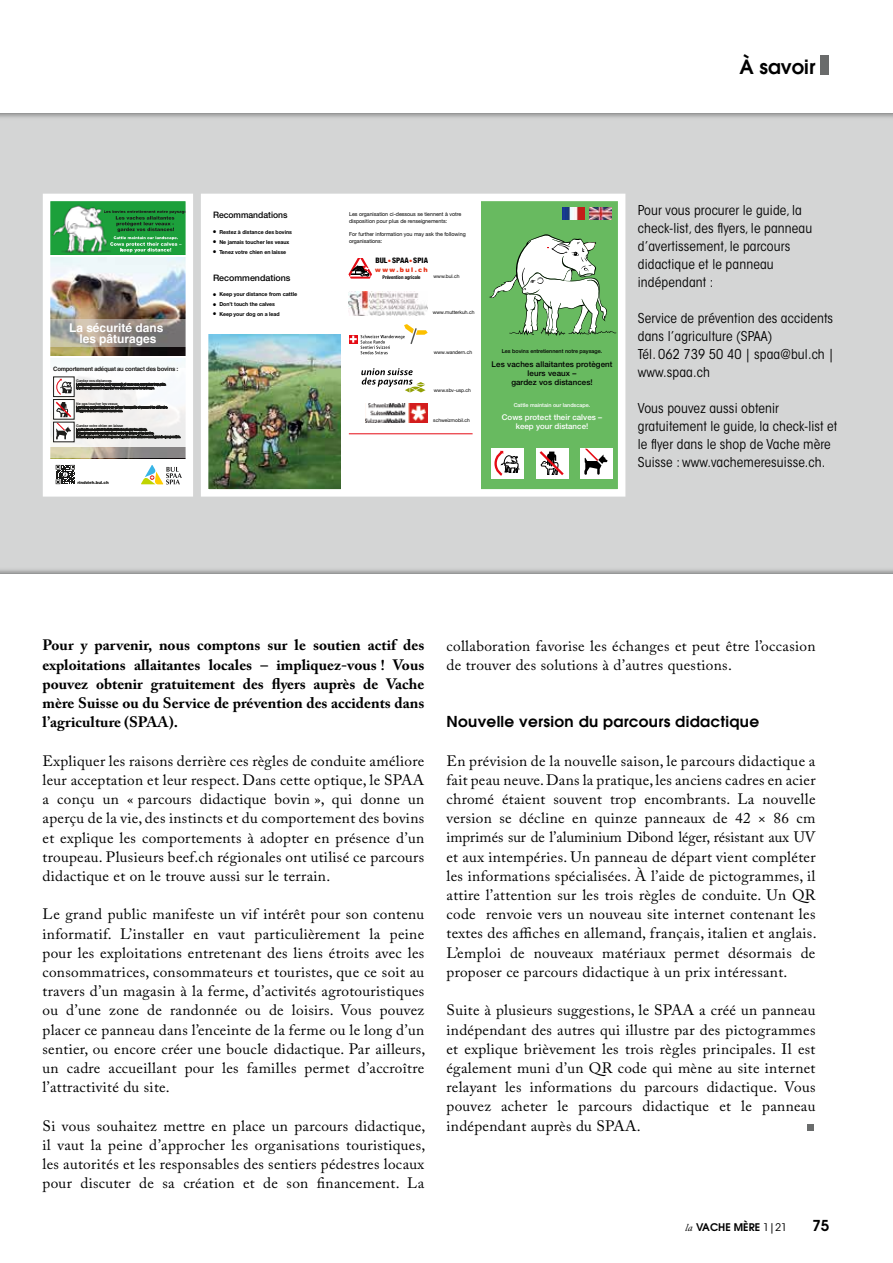
<style>
.page{position:relative;width:893px;height:1263px;background:#fff}
.page>*{position:absolute;margin:0;border:0;box-sizing:border-box;transform-origin:0 0}
.t1{font:600 19.5px "ITC Avant Garde Std";color:#000}
.t2{font:15px/19.2px "Adobe Caslon Pro";letter-spacing:.02em;color:#000;text-align:justify}
.t3{font:700 15px/19.2px "Adobe Caslon Pro";color:#000;text-align:justify}
.t4{font:600 15px "ITC Avant Garde Std";letter-spacing:.02em;color:#000}
.t5{font:condensed 13.5px/18px "ITC Avant Garde Std";letter-spacing:.01em;color:#000}
.t6{font:700 12px/11.2px "Helvetica";color:#fff;text-align:center}
.t7{font:600 10.5px "ITC Avant Garde Std";color:#000}
.t8{font:500 8.85px "Helvetica Neue";color:#000;scale:.96 1}
.t9{font:500 8.85px "Helvetica Neue";color:#000}
.t10{font:500 7.95px/8.9px "Helvetica Neue";letter-spacing:.01em;color:#000;text-align:center}
.t11{font:500 7.95px/8.9px "Helvetica Neue";letter-spacing:.005em;color:#fff;text-align:center}
.t12{font:800 condensed 7.5px "Helvetica Neue";color:#000}
.t13{font:900 6.45px "Helvetica Rounded";color:#e73217}
.t14{font:700 6px "Helvetica";letter-spacing:-.04em;color:#1d1d1b}
.t15{font:700 5.4px "Helvetica Neue";color:#000;scale:.96 1}
.t16{font:5.4px/6.9px "Helvetica Neue";color:#000}
.t17{font:500 5.4px "Helvetica Neue";color:#000}
.t18{font:500 5.4px "Helvetica Neue";color:#fff}
.t19{font:4.95px "Helvetica Neue";color:#000}
.t20{font:700 condensed 4.95px "Helvetica Neue";color:#000}
.t21{font:900 4.2px "Helvetica Neue";letter-spacing:-.02em;color:#1e1e1c}
.t22{font:700 3.6px "Helvetica";letter-spacing:-.02em;color:#1d1d1b}
.s1{color:#e73217}
.s2{font-family:"Adobe Caslon Pro";font-weight:400;font-style:italic}
.s3{font-weight:400}
</style>
<div class="page">
<div style="left:0;top:111px;width:893px;height:464px;background:#d4d5d5"></div>
<div style="left:821px;top:55px;width:8px;height:19px;background:#6a6c6c"></div>
<div style="left:205px;top:197px;width:417px;height:296px;background:#fff"></div>
<div style="left:481px;top:198px;width:141px;height:295px;background:#68ba60"></div>
<svg style="left:489px;top:234px;width:127px;height:101px"></svg>
<svg style="left:350px;top:324px;width:77px;height:30px"></svg>
<img style="left:349px;top:292px;width:78px;height:24px">
<svg style="left:348px;top:258px;width:24px;height:21px"></svg>
<svg style="left:361px;top:368px;width:65px;height:24px"></svg>
<svg style="left:365px;top:403px;width:63px;height:20px"></svg>
<img style="left:366px;top:404px;width:62px;height:18px">
<hr style="left:349px;top:433px;width:124px;height:1px;background:#e50b14">
<div style="left:491px;top:448px;width:32px;height:30px;background:#fff"></div>
<svg style="left:494px;top:450px;width:26px;height:26px"></svg>
<div style="left:536px;top:448px;width:32px;height:30px;background:#fff"></div>
<svg style="left:540px;top:451px;width:24px;height:24px"></svg>
<div style="left:580px;top:448px;width:33px;height:30px;background:#fff"></div>
<svg style="left:584px;top:449px;width:24px;height:26px"></svg>
<img style="left:210px;top:335px;width:131px;height:153px">
<img style="left:589px;top:207px;width:23px;height:12px">
<img style="left:562px;top:207px;width:23px;height:12px">
<div style="left:201px;top:194px;width:424px;height:303px;border:8px solid #fff"></div>
<div style="left:47px;top:197px;width:142px;height:296px;background:#fff"></div>
<img style="left:52px;top:203px;width:132px;height:153px">
<img style="left:104px;top:210px;width:80px;height:4px">
<img style="left:120px;top:248px;width:51px;height:4px">
<svg style="left:52px;top:320px;width:132px;height:27px;background:#98928a"></svg>
<svg style="left:52px;top:358px;width:132px;height:100px;fill:#f5f7f4"></svg>
<hr style="left:47px;top:256px;width:142px;height:1px;background:#fff">
<svg style="left:141px;top:465px;width:41px;height:19px"></svg>
<svg style="left:56px;top:379px;width:110px;height:16px"></svg>
<div style="left:54px;top:399px;width:20px;height:20px;background:#fff"></div>
<svg style="left:56px;top:402px;width:112px;height:15px"></svg>
<svg style="left:56px;top:423px;width:125px;height:17px"></svg>
<svg style="left:56px;top:465px;width:19px;height:19px"></svg>
<div style="left:43px;top:194px;width:150px;height:303px;border:8px solid #fff"></div>
<svg style="left:808px;top:1124px;width:6px;height:6px"></svg>
<h1 class="t1" style="left:740px;top:55px;width:77px">À savoir</h1>
<p class="t6" style="left:69px;top:322px;width:96px">La sécurité dans les pâturages</p>
<p class="t14" style="left:53px;top:365px;width:127px">Comportement adéquat au contact des bovins :</p>
<p class="t22" style="left:76px;top:378px;width:37px">Gardez vos distances</p>
<p class="t22" style="left:76px;top:401px;width:43px">Ne pas toucher les veaux</p>
<p class="t22" style="left:76px;top:423px;width:48px">Gardez votre chien en laisse</p>
<p class="t21" style="left:77px;top:480px;width:33px">rindvieh.bul.ch</p>
<p class="t8" style="left:213px;top:210px;width:79px">Recommandations</p>
<p class="t15" style="left:213px;top:229px;width:84px">● Restez à distance des bovins</p>
<p class="t15" style="left:213px;top:239px;width:81px">● Ne jamais toucher les veaux</p>
<p class="t15" style="left:213px;top:248px;width:78px">● Tenez votre chien en laisse</p>
<p class="t9" style="left:213px;top:272px;width:79px">Recommendations</p>
<p class="t15" style="left:213px;top:291px;width:89px">● Keep your distance from cattle</p>
<p class="t15" style="left:213px;top:301px;width:66px">● Don’t touch the calves</p>
<p class="t15" style="left:213px;top:311px;width:71px">● Keep your dog on a lead</p>
<p class="t16" style="left:349px;top:210px;width:114px">Les organisation ci-dessous se tiennent à votre disposition pour plus de renseignements:</p>
<p class="t16" style="left:349px;top:231px;width:118px">For further information you may ask the following organisations:</p>
<p class="t12" style="left:375px;top:256px;width:54px">BUL <span class="s1">●</span> SPAA <span class="s1">●</span> SPIA</p>
<p class="t13" style="left:375px;top:265px;width:54px">www.bul.ch</p>
<p class="t20" style="left:382px;top:274px;width:40px">Prévention agricole</p>
<p class="t19" style="left:433px;top:274px;width:27px">www.bul.ch</p>
<p class="t19" style="left:433px;top:310px;width:43px">www.mutterkuh.ch</p>
<p class="t19" style="left:434px;top:350px;width:40px">www.wandern.ch</p>
<p class="t19" style="left:434px;top:387px;width:39px">www.sbv-usp.ch</p>
<p class="t19" style="left:433px;top:417px;width:38px">schweizmobil.ch</p>
<p class="t17" style="left:502px;top:348px;width:102px">Les bovins entretiennent notre paysage.</p>
<p class="t10" style="left:492px;top:359px;width:122px">Les vaches allaitantes protègent leurs veaux –<br>gardez vos distances!</p>
<p class="t18" style="left:514px;top:402px;width:78px">Cattle maintain our landscape.</p>
<p class="t11" style="left:502px;top:412px;width:102px">Cows protect their calves – keep your distance!</p>
<p class="t5" style="left:638px;top:201px;width:176px">Pour vous procurer le guide, la check-list, des flyers, le panneau d’avertissement, le parcours didactique et le panneau indépendant :</p>
<p class="t5" style="left:638px;top:309px;width:198px">Service de prévention des accidents dans l’agriculture (SPAA)<br>Tél. 062 739 50 40 | spaa@bul.ch | www.spaa.ch</p>
<p class="t5" style="left:638px;top:399px;width:201px">Vous pouvez aussi obtenir gratuitement le guide, la check-list et le flyer dans le shop de Vache mère Suisse : www.vachemeresuisse.ch.</p>
<p class="t3" style="left:43px;top:636px;width:383px">Pour y parvenir, nous comptons sur le soutien actif des exploitations allaitantes locales – impliquez-vous ! Vous pouvez obtenir gratuitement des flyers auprès de Vache mère Suisse ou du Service de prévention des accidents dans l’agriculture (SPAA).</p>
<p class="t2" style="left:43px;top:751px;width:383px">Expliquer les raisons derrière ces règles de conduite améliore leur acceptation et leur respect. Dans cette optique, le SPAA a conçu un « parcours didactique bovin », qui donne un aperçu de la vie, des instincts et du comportement des bovins et explique les comportements à adopter en présence d’un troupeau. Plusieurs beef.ch régionales ont utilisé ce parcours didactique et on le trouve aussi sur le terrain.</p>
<p class="t2" style="left:43px;top:904px;width:384px">Le grand public manifeste un vif intérêt pour son contenu informatif. L’installer en vaut particulièrement la peine pour les exploitations entretenant des liens étroits avec les consommatrices, consommateurs et touristes, que ce soit au travers d’un magasin à la ferme, d’activités agrotouristiques ou d’une zone de randonnée ou de loisirs. Vous pouvez placer ce panneau dans l’enceinte de la ferme ou le long d’un sentier, ou encore créer une boucle didactique. Par ailleurs, un cadre accueillant pour les familles permet d’accroître l’attractivité du site.</p>
<p class="t2" style="left:43px;top:1116px;width:384px">Si vous souhaitez mettre en place un parcours didactique, il vaut la peine d’approcher les organisations touristiques, les autorités et les responsables des sentiers pédestres locaux pour discuter de sa création et de son financement. La</p>
<p class="t2" style="left:446px;top:636px;width:370px">collaboration favorise les échanges et peut être l’occasion de trouver des solutions à d’autres questions.</p>
<p class="t4" style="left:446px;top:712px;width:314px">Nouvelle version du parcours didactique</p>
<p class="t2" style="left:446px;top:751px;width:372px">En prévision de la nouvelle saison, le parcours didactique a fait peau neuve. Dans la pratique, les anciens cadres en acier chromé étaient souvent trop encombrants. La nouvelle version se décline en quinze panneaux de 42 × 86 cm imprimés sur de l’aluminium Dibond léger, résistant aux UV et aux intempéries. Un panneau de départ vient compléter les informations spécialisées. À l’aide de pictogrammes, il attire l’attention sur les trois règles de conduite. Un QR code renvoie vers un nouveau site internet contenant les textes des affiches en allemand, français, italien et anglais.<br>L’emploi de nouveaux matériaux permet désormais de proposer ce parcours didactique à un prix intéressant.</p>
<p class="t2" style="left:446px;top:1000px;width:371px">Suite à plusieurs suggestions, le SPAA a créé un panneau indépendant des autres qui illustre par des pictogrammes et explique brièvement les trois règles principales. Il est également muni d’un QR code qui mène au site internet relayant les informations du parcours didactique. Vous pouvez acheter le parcours didactique et le panneau indépendant auprès du SPAA.</p>
<p class="t7" style="left:685px;top:1220px;width:104px"><span class="s2">la</span> VACHE MÈRE <span class="s3">1|21</span></p>
<p class="t4" style="left:812px;top:1216px;width:18px">75</p>
</div>
